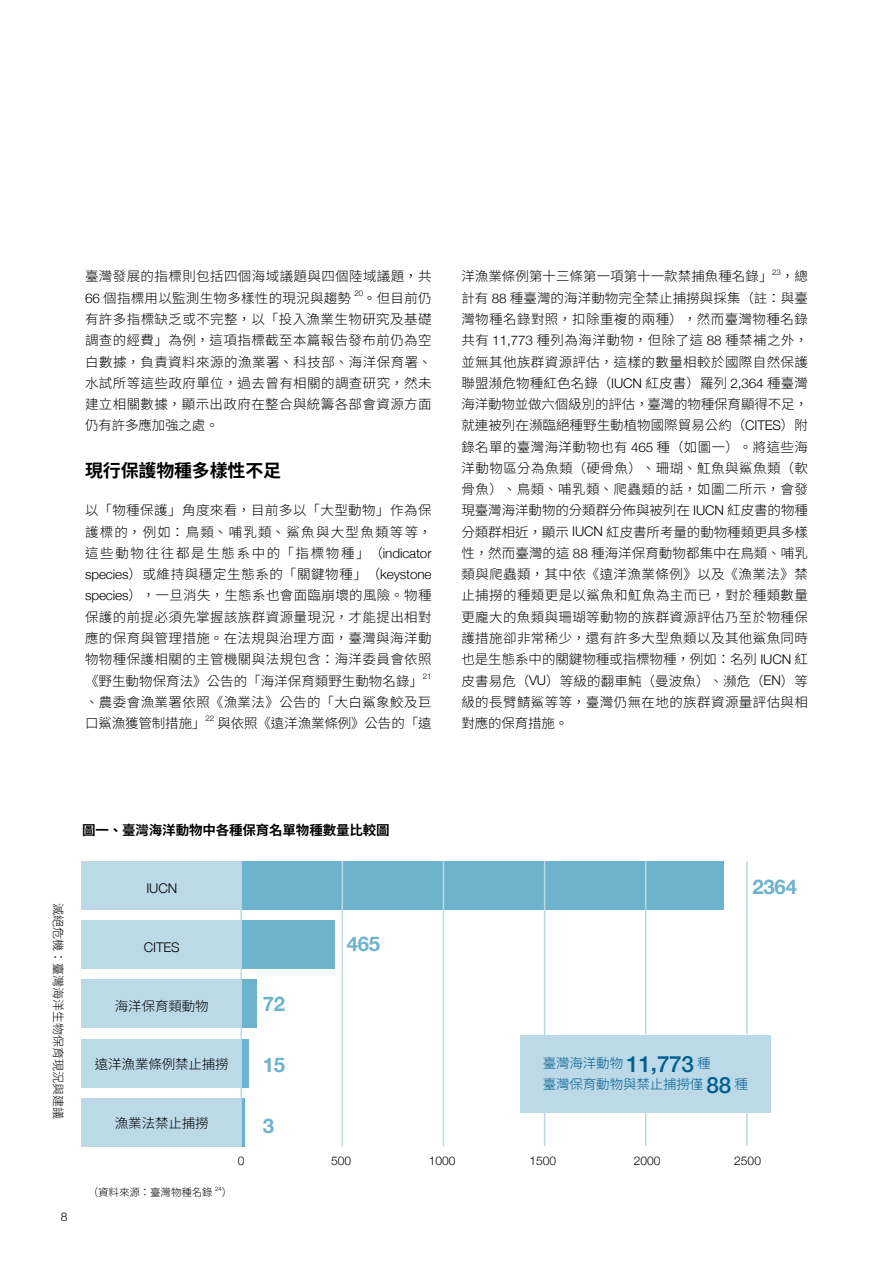
<style>
.page{position:relative;width:893px;height:1263px;background:#fff}
.page>*{position:absolute;margin:0;border:0;box-sizing:border-box;transform-origin:0 0}
.t1{font:700 20.1px "Helvetica Neue";letter-spacing:-.01em;color:#6eb3cd}
.t2{font:700 17.85px "Source Han Sans TC";letter-spacing:-.01em;color:#000}
.t3{font:300 13.35px/21.3px "Source Han Sans TC";letter-spacing:.02em;color:#000;text-align:justify}
.t4{font:300 13.35px "Source Han Sans TC";letter-spacing:-.01em;color:#000}
.t5{font:300 13.35px/21.3px "Source Han Sans TC";letter-spacing:-.01em;color:#005e91}
.t6{font:300 13.35px "Source Han Sans TC";color:#000}
.t7{font:700 13.35px "Source Han Sans TC";letter-spacing:-.01em;color:#000}
.t8{font:300 13.35px "Helvetica Neue";letter-spacing:-.01em;color:#000}
.t9{font:300 12px "Helvetica Neue";color:#000}
.t10{font:300 12px "Source Han Sans TC";color:#000}
.t11{font:300 10.35px "Source Han Sans TC";letter-spacing:-.01em;color:#000}
.t12{font:300 7.8px "Helvetica Neue";letter-spacing:-.01em;color:#000}
.t13{font:300 6px "Helvetica Neue";color:#000}
.s1{font-family:"Helvetica Neue"}
.s2{font-family:"Helvetica Neue";font-weight:500;font-size:22.35px}
</style>
<div class="page">
<div style="left:81px;top:920px;width:161px;height:48px;background:#bbd9e7"></div>
<div style="left:81px;top:979px;width:161px;height:49px;background:#bbd9e7"></div>
<div style="left:81px;top:1039px;width:161px;height:48px;background:#bbd9e7"></div>
<div style="left:81px;top:1099px;width:161px;height:48px;background:#bbd9e7"></div>
<div style="left:81px;top:861px;width:161px;height:48px;background:#bbd9e7"></div>
<div style="left:241px;top:861px;width:483px;height:48px;background:#6eb3cd"></div>
<div style="left:241px;top:920px;width:94px;height:48px;background:#6eb3cd"></div>
<div style="left:241px;top:979px;width:16px;height:49px;background:#6eb3cd"></div>
<div style="left:241px;top:1039px;width:8px;height:48px;background:#6eb3cd"></div>
<hr style="left:241px;top:1099px;width:4px;height:48px;background:#6eb3cd">
<hr style="left:240px;top:861px;width:2px;height:285px;background:#bbd9e7">
<hr style="left:342px;top:861px;width:1px;height:285px;background:#bbd9e7">
<hr style="left:443px;top:861px;width:1px;height:285px;background:#bbd9e7">
<hr style="left:544px;top:861px;width:1px;height:285px;background:#bbd9e7">
<hr style="left:645px;top:861px;width:1px;height:285px;background:#bbd9e7">
<hr style="left:746px;top:861px;width:2px;height:285px;background:#bbd9e7">
<div style="left:520px;top:1035px;width:251px;height:77px;background:#bbd9e7"></div>
<p class="t3" style="left:85px;top:266px;width:348px">臺灣發展的指標則包括四個海域議題與四個陸域議題，共<br><span class="s1">66</span> 個指標用以監測生物多樣性的現況與趨勢</p>
<p class="t12" style="left:354px;top:287px;width:10px">20</p>
<p class="t3" style="left:85px;top:287px;width:348px;text-indent:278px">。但目前仍有許多指標缺乏或不完整，以「投入漁業生物研究及基礎調查的經費」為例，這項指標截至本篇報告發布前仍為空白數據，負責資料來源的漁業署、科技部、海洋保育署、水試所等這些政府單位，過去曾有相關的調查研究，然未建立相關數據，顯示出政府在整合與統籌各部會資源方面仍有許多應加強之處。</p>
<h2 class="t2" style="left:85px;top:460px;width:198px">現行保護物種多樣性不足</h2>
<p class="t3" style="left:85px;top:500px;width:348px">以「物種保護」角度來看，目前多以「大型動物」作為保護標的，例如：鳥類、哺乳類、鯊魚與大型魚類等等，這些動物往往都是生態系中的「指標物種」（<span class="s1">indicator species</span>）或維持與穩定生態系的「關鍵物種」（<span class="s1">keystone species</span>），一旦消失，生態系也會面臨崩壞的風險。物種保護的前提必須先掌握該族群資源量現況，才能提出相對應的保育與管理措施。在法規與治理方面，臺灣與海洋動物物種保護相關的主管機關與法規包含：海洋委員會依照《野生動物保育法》公告的「海洋保育類野生動物名錄」</p>
<p class="t12" style="left:423px;top:670px;width:10px">21</p>
<p class="t3" style="left:85px;top:691px;width:348px">、農委會漁業署依照《漁業法》公告的「大白鯊象鮫及巨口鯊漁獲管制措施」</p>
<p class="t12" style="left:205px;top:712px;width:10px">22</p>
<p class="t4" style="left:217px;top:715px;width:216px">與依照《遠洋漁業條例》公告的「遠</p>
<p class="t6" style="left:461px;top:269px;width:313px">洋漁業條例第十三條第一項第十一款禁捕魚種名錄」</p>
<p class="t12" style="left:772px;top:266px;width:10px">23</p>
<p class="t3" style="left:461px;top:266px;width:348px;text-indent:320px">，總計有 <span class="s1">88</span> 種臺灣的海洋動物完全禁止捕撈與採集（註：與臺灣物種名錄對照，扣除重複的兩種），然而臺灣物種名錄共有 <span class="s1">11,773</span> 種列為海洋動物，但除了這 <span class="s1">88</span> 種禁補之外，並無其他族群資源評估，這樣的數量相較於國際自然保護聯盟瀕危物種紅色名錄（<span class="s1">IUCN</span> 紅皮書）羅列 <span class="s1">2,364</span> 種臺灣海洋動物並做六個級別的評估，臺灣的物種保育顯得不足，就連被列在瀕臨絕種野生動植物國際貿易公約（<span class="s1">CITES</span>）附錄名單的臺灣海洋動物也有 <span class="s1">465</span> 種（如圖一）。將這些海洋動物區分為魚類（硬骨魚）、珊瑚、魟魚與鯊魚類（軟骨魚）、鳥類、哺乳類、爬蟲類的話，如圖二所示，會發現臺灣海洋動物的分類群分佈與被列在 <span class="s1">IUCN</span> 紅皮書的物種分類群相近，顯示 <span class="s1">IUCN</span> 紅皮書所考量的動物種類更具多樣性，然而臺灣的這 <span class="s1">88</span> 種海洋保育動物都集中在鳥類、哺乳類與爬蟲類，其中依《遠洋漁業條例》以及《漁業法》禁止捕撈的種類更是以鯊魚和魟魚為主而已，對於種類數量更龐大的魚類與珊瑚等動物的族群資源評估乃至於物種保護措施卻非常稀少，還有許多大型魚類以及其他鯊魚同時也是生態系中的關鍵物種或指標物種，例如：名列 <span class="s1">IUCN</span> 紅皮書易危（<span class="s1">VU</span>）等級的翻車魨（曼波魚）、瀕危（<span class="s1">EN</span>）等級的長臂鯖鯊等等，臺灣仍無在地的族群資源量評估與相對應的保育措施。</p>
<p class="t7" style="left:82px;top:822px;width:309px">圖一、臺灣海洋動物中各種保育名單物種數量比較圖</p>
<p class="t10" style="left:65px;top:903px;width:217px;rotate:90deg">滅絕危機：臺灣海洋生物保育現況與建議</p>
<p class="t9" style="left:61px;top:1207px;width:8px">8</p>
<p class="t8" style="left:146px;top:878px;width:32px">IUCN</p>
<p class="t8" style="left:144px;top:936px;width:37px">CITES</p>
<h1 class="t1" style="left:347px;top:928px;width:35px">465</h1>
<h1 class="t1" style="left:752px;top:871px;width:46px">2364</h1>
<p class="t4" style="left:115px;top:998px;width:95px">海洋保育類動物</p>
<h1 class="t1" style="left:263px;top:988px;width:24px">72</h1>
<p class="t4" style="left:95px;top:1057px;width:135px">遠洋漁業條例禁止捕撈</p>
<p class="t4" style="left:115px;top:1115px;width:95px">漁業法禁止捕撈</p>
<p class="t11" style="left:88px;top:1186px;width:126px">（資料來源：臺灣物種名錄</p>
<p class="t13" style="left:215px;top:1183px;width:8px">24</p>
<p class="t11" style="left:222px;top:1186px;width:12px">）</p>
<h1 class="t1" style="left:263px;top:1049px;width:24px">15</h1>
<h1 class="t1" style="left:263px;top:1110px;width:13px">3</h1>
<p class="t5" style="left:543px;top:1053px;width:207px">臺灣海洋動物 <span class="s2">11,773</span> 種<br>臺灣保育動物與禁止捕撈僅 <span class="s2">88</span> 種</p>
<p class="t9" style="left:238px;top:1151px;width:8px">0</p>
<p class="t9" style="left:634px;top:1151px;width:28px">2000</p>
<p class="t9" style="left:331px;top:1151px;width:22px">500</p>
<p class="t9" style="left:429px;top:1151px;width:28px">1000</p>
<p class="t9" style="left:529px;top:1151px;width:28px">1500</p>
<p class="t9" style="left:734px;top:1151px;width:28px">2500</p>
</div>
